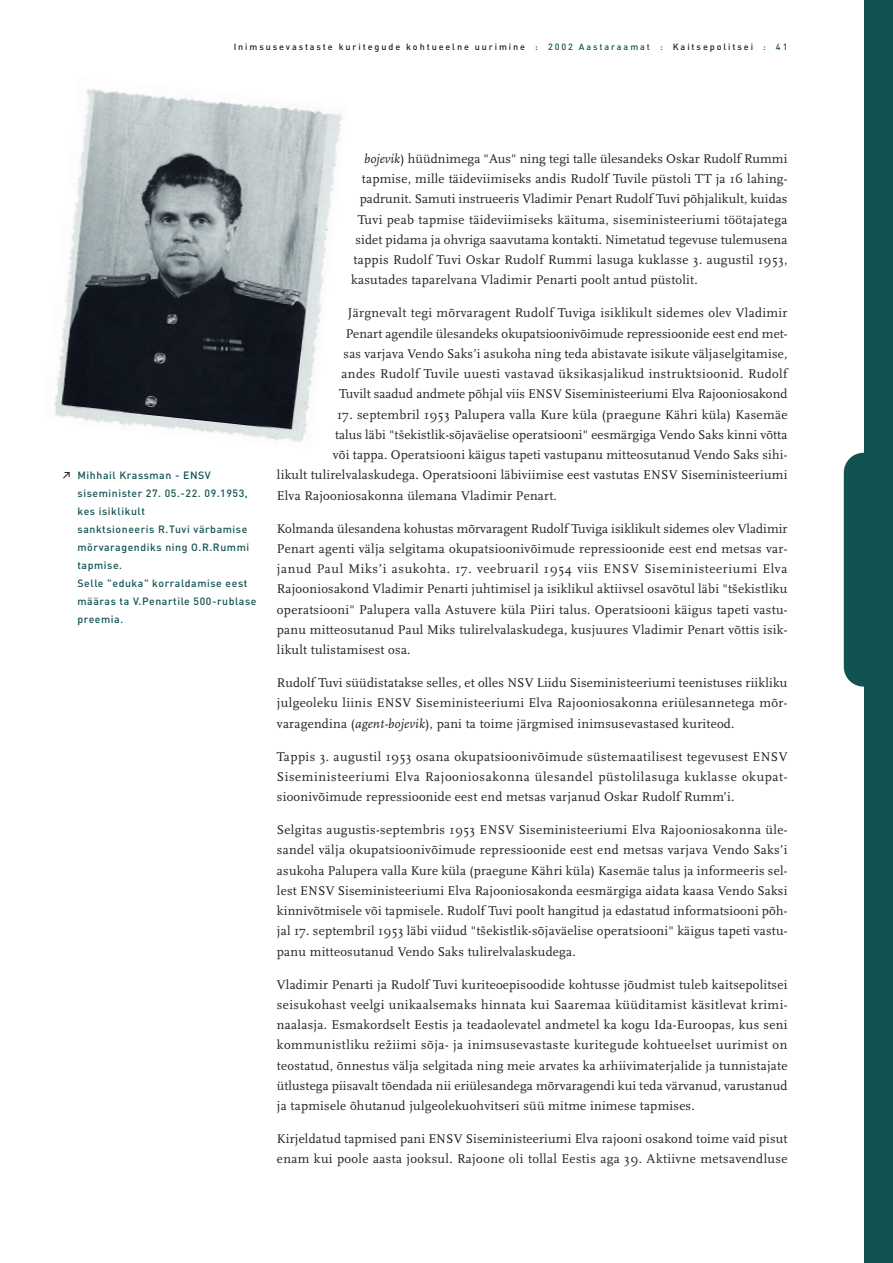
<style>
.page{position:relative;width:893px;height:1263px;background:#fff}
.page>*{position:absolute;margin:0;border:0;box-sizing:border-box;transform-origin:0 0}
.t1{font:13.2px/20.2px "Scala";letter-spacing:.02em;color:#231f20;text-align:justify}
.t2{font:500 10.5px/18px "DIN";letter-spacing:.055em;color:#125250}
.t3{font:500 9px "DIN";letter-spacing:.215em;color:#231f20}
.s1{color:#125250}
.s2{font-family:"Info Text Medium Caps";font-weight:400;color:#231f20}
.s3{font-style:italic}
.s4{font-family:"Scala Roofs"}
</style>
<div class="page">
<div style="left:864px;top:0;width:28px;height:1263px;background:#125250"></div>
<div style="left:843px;top:453px;width:43px;height:234px;background:#125250;border-radius:20px"></div>
<img style="left:54px;top:89px;width:289px;height:353px">
<p class="t3" style="left:234px;top:43px;width:555px">Inimsusevastaste kuritegude kohtueelne uurimine <span class="s1">: 2002 Aastaraamat :</span> Kaitsepolitsei <span class="s1">: 41</span></p>
<p class="t2" style="left:78px;top:467px;width:180px;text-indent:-15px"><span class="s2">∑</span> Mihhail Krassman - ENSV siseminister 27. 05.-22. 09.1953, kes isiklikult<br>sanktsioneeris R.Tuvi värbamise mõrvaragendiks ning O.R.Rummi tapmise.<br>Selle "eduka" korraldamise eest määras ta V.Penartile 500-rublase preemia.</p>
<p class="t1" style="left:364px;top:149px;width:425px"><span class="s3">bojevik</span>) hüüdnimega "Aus" ning tegi talle ülesandeks Oskar Rudolf Rummi</p>
<p class="t1" style="left:362px;top:170px;width:427px">tapmise, mille täideviimiseks andis Rudolf Tuvile püstoli TT ja 16 lahing-</p>
<p class="t1" style="left:360px;top:190px;width:429px">padrunit. Samuti instrueeris Vladimir Penart Rudolf Tuvi põhjalikult, kuidas</p>
<p class="t1" style="left:357px;top:210px;width:431px">Tuvi peab tapmise täideviimiseks käituma, siseministeeriumi töötajatega</p>
<p class="t1" style="left:355px;top:230px;width:433px">sidet pidama ja ohvriga saavutama kontakti. Nimetatud tegevuse tulemusena</p>
<p class="t1" style="left:353px;top:251px;width:435px">tappis Rudolf Tuvi Oskar Rudolf Rummi lasuga kuklasse 3. augustil 1953,</p>
<p class="t1" style="left:351px;top:271px;width:348px">kasutades taparelvana Vladimir Penarti poolt antud püstolit.</p>
<p class="t1" style="left:339px;top:304px;width:449px;text-align:right">Järgnevalt tegi mõrvaragent Rudolf Tuviga isiklikult sidemes olev Vladimir Penart agendile ülesandeks okupatsioonivõimude repressioonide eest end met&shy;sas varjava Vendo Saks’i asukoha ning teda abistavate isikute väljaselgitamise, andes Rudolf Tuvile uuesti vastavad üksikasjalikud instruktsioonid. Rudolf Tuvilt saadud andmete põhjal viis ENSV Siseministeeriumi Elva Rajooniosakond</p>
<p class="t1" style="left:337px;top:405px;width:452px">17. septembril 1953 Palupera valla Kure küla (praegune Kähri küla) Kasemäe</p>
<p class="t1" style="left:335px;top:425px;width:454px">talus läbi "t<span class="s4">S</span>ekistlik-sõjaväelise operatsiooni" eesmärgiga Vendo Saks kinni võtta</p>
<p class="t1" style="left:333px;top:446px;width:456px">või tappa. Operatsiooni käigus tapeti vastupanu mitteosutanud Vendo Saks sihi-</p>
<p class="t1" style="left:277px;top:466px;width:512px">likult tulirelvalaskudega. Operatsiooni läbiviimise eest vastutas ENSV Siseministeeriumi</p>
<p class="t1" style="left:277px;top:486px;width:281px">Elva Rajooniosakonna ülemana Vladimir Penart.</p>
<p class="t1" style="left:277px;top:519px;width:512px">Kolmanda ülesandena kohustas mõrvaragent Rudolf Tuviga isiklikult sidemes olev Vladimir Penart agenti välja selgitama okupatsioonivõimude repressioonide eest end metsas var&shy;janud Paul Miks’i asukohta. 17. veebruaril 1954 viis ENSV Siseministeeriumi Elva Rajooniosakond Vladimir Penarti juhtimisel ja isiklikul aktiivsel osavõtul läbi "t<span class="s4">S</span>ekistliku operatsiooni" Palupera valla Astuvere küla Piiri talus. Operatsiooni käigus tapeti vastu&shy;panu mitteosutanud Paul Miks tulirelvalaskudega, kusjuures Vladimir Penart võttis isik&shy;likult tulistamisest osa.</p>
<p class="t1" style="left:277px;top:674px;width:512px">Rudolf Tuvi süüdistatakse selles, et olles NSV Liidu Siseministeeriumi teenistuses riikliku julgeoleku liinis ENSV Siseministeeriumi Elva Rajooniosakonna eriülesannetega mõr&shy;varagendina (<span class="s3">agent-bojevik</span>), pani ta toime järgmised inimsusevastased kuriteod.</p>
<p class="t1" style="left:277px;top:747px;width:512px">Tappis 3. augustil 1953 osana okupatsioonivõimude süstemaatilisest tegevusest ENSV Siseministeeriumi Elva Rajooniosakonna ülesandel püstolilasuga kuklasse okupat&shy;sioonivõimude repressioonide eest end metsas varjanud Oskar Rudolf Rumm’i.</p>
<p class="t1" style="left:277px;top:821px;width:512px">Selgitas augustis-septembris 1953 ENSV Siseministeeriumi Elva Rajooniosakonna üle&shy;sandel välja okupatsioonivõimude repressioonide eest end metsas varjava Vendo Saks’i asukoha Palupera valla Kure küla (praegune Kähri küla) Kasemäe talus ja informeeris sel&shy;lest ENSV Siseministeeriumi Elva Rajooniosakonda eesmärgiga aidata kaasa Vendo Saksi kinnivõtmisele või tapmisele. Rudolf Tuvi poolt hangitud ja edastatud informatsiooni põh&shy;jal 17. septembril 1953 läbi viidud "t<span class="s4">S</span>ekistlik-sõjaväelise operatsiooni" käigus tapeti vastu&shy;panu mitteosutanud Vendo Saks tulirelvalaskudega.</p>
<p class="t1" style="left:277px;top:975px;width:512px">Vladimir Penarti ja Rudolf Tuvi kuriteoepisoodide kohtusse jõudmist tuleb kaitsepolitsei seisukohast veelgi unikaalsemaks hinnata kui Saaremaa küüditamist käsitlevat krimi&shy;naalasja. Esmakordselt Eestis ja teadaolevatel andmetel ka kogu Ida-Euroopas, kus seni kommunistliku re<span class="s4">Z</span>iimi sõja- ja inimsusevastaste kuritegude kohtueelset uurimist on teostatud, õnnestus välja selgitada ning meie arvates ka arhiivimaterjalide ja tunnistajate ütlustega piisavalt tõendada nii eriülesandega mõrvaragendi kui teda värvanud, varustanud ja tapmisele õhutanud julgeolekuohvitseri süü mitme inimese tapmises.</p>
<p class="t1" style="left:277px;top:1130px;width:512px">Kirjeldatud tapmised pani ENSV Siseministeeriumi Elva rajooni osakond toime vaid pisut enam kui poole aasta jooksul. Rajoone oli tollal Eestis aga 39. Aktiivne metsavendluse</p>
</div>
